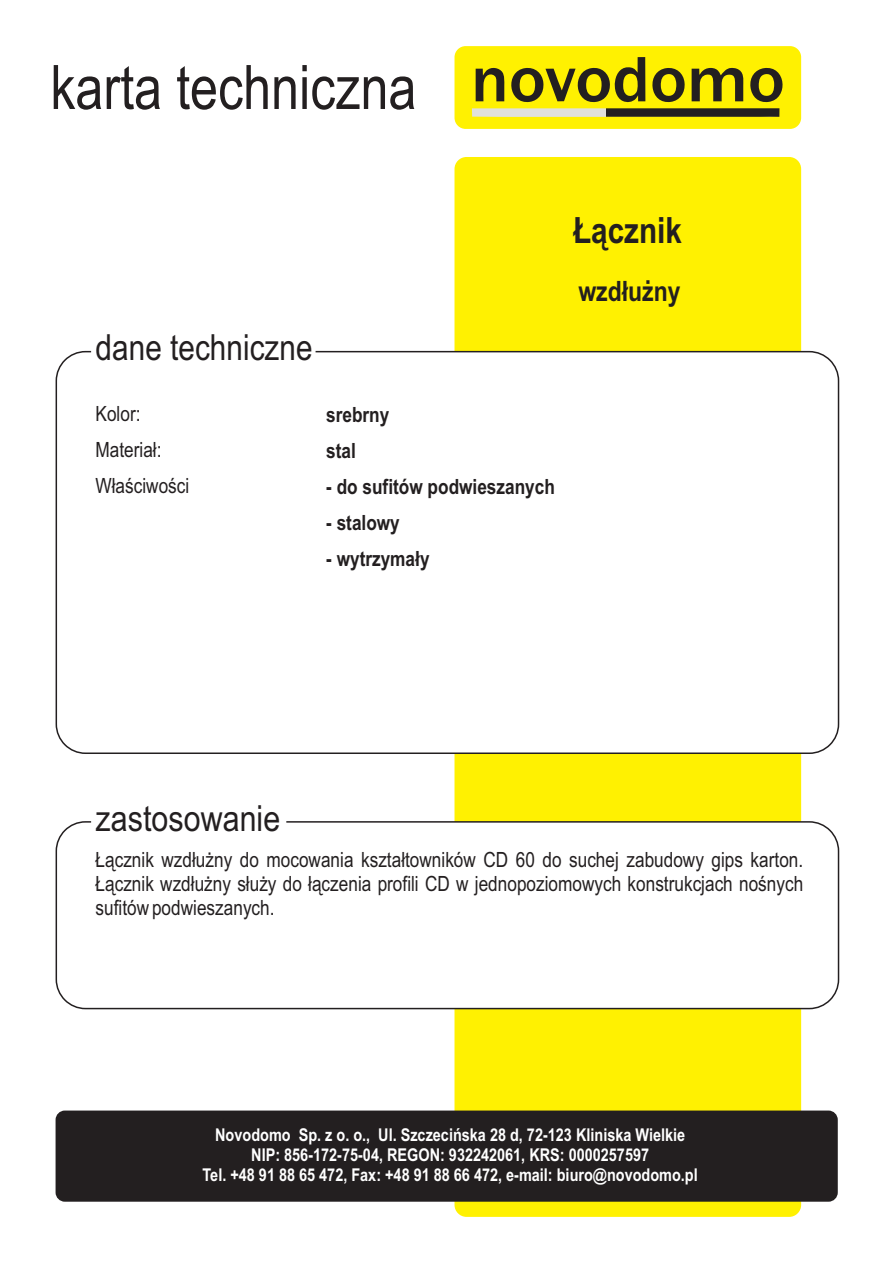
<style>
.page{position:relative;width:893px;height:1263px;background:#fff}
.page>*{position:absolute;margin:0;border:0;box-sizing:border-box;transform-origin:0 0}
.t1{font:61.35px "Arial Narrow";color:#231f20}
.t2{font:700 36.15px "Arial Narrow";color:#231f20}
.t3{font:36px "Arial Narrow";color:#231f20}
.t4{font:700 28.05px "Arial Narrow";color:#231f20}
.t5{font:21px/35.8px "Arial Narrow";color:#231f20}
.t6{font:700 21px/36.2px "Arial Narrow";color:#231f20}
.t7{font:700 17.7px/20.1px "Arial Narrow";color:#fff;text-align:center}
</style>
<div class="page">
<div style="left:454px;top:157px;width:347px;height:1060px;background:#fff101;border-radius:12px"></div>
<div style="left:56px;top:1110px;width:782px;height:92px;background:#231f20;border-radius:9px"></div>
<div style="left:454px;top:46px;width:347px;height:83px;background:#fff101;border-radius:11px"></div>
<svg style="left:472px;top:57px;width:311px;height:60px"></svg>
<svg style="left:56px;top:351px;width:783px;height:403px"></svg>
<svg style="left:56px;top:821px;width:783px;height:188px"></svg>
<h1 class="t1" style="left:50px;top:64px;width:368px">karta techniczna</h1>
<h3 class="t3" style="left:96px;top:334px;width:219px">dane techniczne</h3>
<p class="t5" style="left:96px;top:398px;width:95px">Kolor:<br>Materia³:<br>W³aœciwoœci</p>
<p class="t6" style="left:326px;top:398px;width:65px">srebrny stal</p>
<p class="t6" style="left:326px;top:470px;width:230px">- do sufitów podwieszanych</p>
<p class="t6" style="left:326px;top:507px;width:75px">- stalowy</p>
<p class="t6" style="left:326px;top:543px;width:105px">- wytrzyma³y</p>
<h2 class="t2" style="left:573px;top:217px;width:110px">£¹cznik</h2>
<h3 class="t4" style="left:578px;top:280px;width:104px">wzd³u¿ny</h3>
<h3 class="t3" style="left:96px;top:804px;width:186px">zastosowanie</h3>
<p class="t5" style="left:96px;top:850px;width:709px;line-height:23.9px;text-align:justify">Ùàcznik wzdùuýny do mocowania ksztaùtowników CD 60 do suchej zabudowy gips karton.<br>Ùàcznik wzdùuýny sùuýy do ùàczenia profili CD w jednopoziomowych konstrukcjach noúnych sufitów podwieszanych.</p>
<p class="t7" style="left:203px;top:1126px;width:497px">Novodomo Sp. z o. o., Ul. Szczeciñska 28 d, 72-123 Kliniska Wielkie<br>NIP: 856-172-75-04, REGON: 932242061, KRS: 0000257597<br>Tel. +48 91 88 65 472, Fax: +48 91 88 66 472, e-mail: biuro@novodomo.pl</p>
</div>
